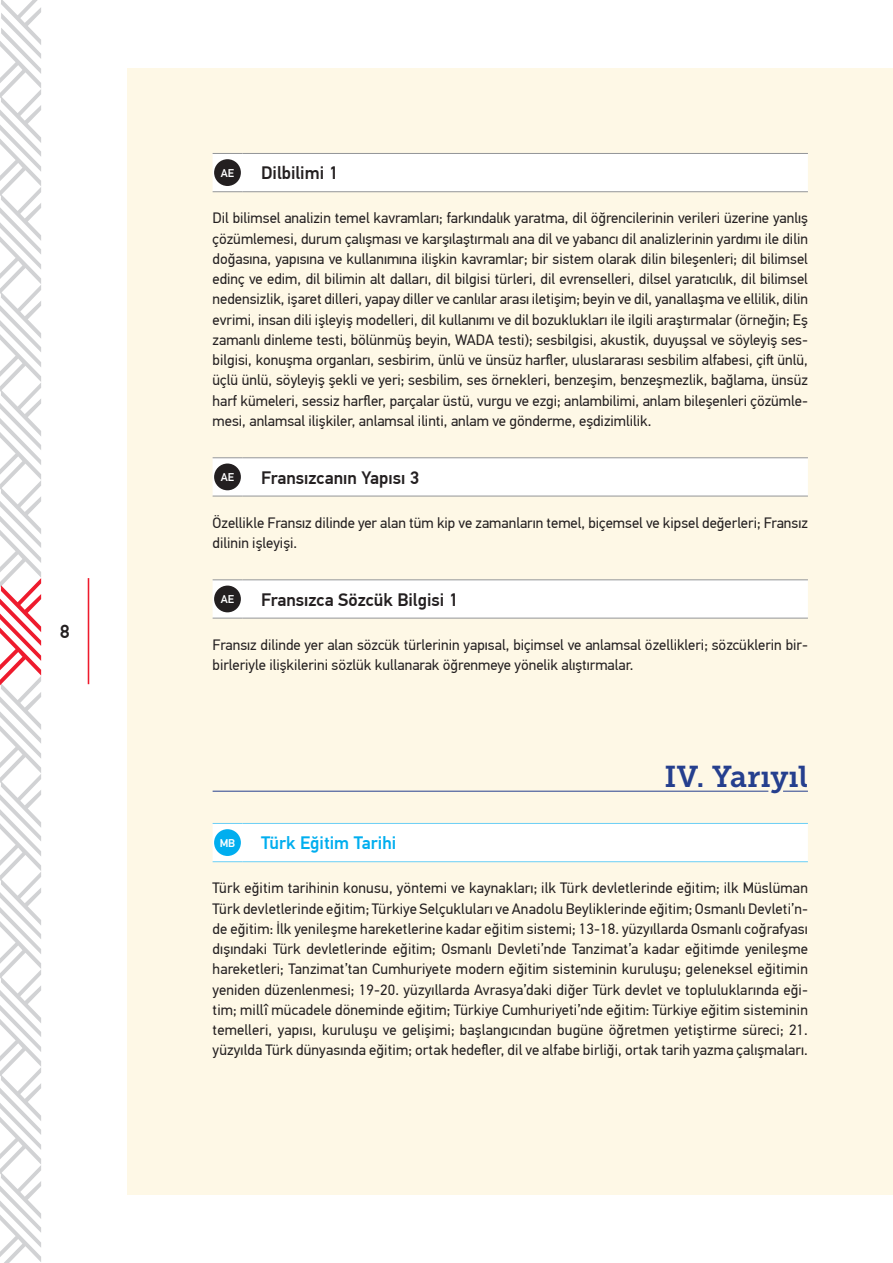
<style>
.page{position:relative;width:893px;height:1263px;background:#fff}
.page>*{position:absolute;margin:0;border:0;box-sizing:border-box;transform-origin:0 0}
.t1{font:30px "Museo Slab 700";color:#253f8e}
.t2{font:500 18.9px "PF Din Text Pro";color:#231f20}
.t3{font:500 18px "PF Din Text Pro";color:#231f20}
.t4{font:500 18px "PF Din Text Pro";color:#00aeef}
.t5{font:15px/20.2px "PF Din Text Pro";color:#231f20;text-align:justify}
.t6{font:500 11.25px "PF Din Text Pro";color:#fff}
</style>
<div class="page">
<div style="left:128px;top:68px;width:765px;height:1127px;background:#fef8e6"></div>
<hr style="left:88px;top:578px;width:1px;height:106px;background:#ee1b2d">
<svg style="left:0;top:0;width:41px;height:1263px"></svg>
<div style="left:213px;top:153px;width:595px;height:39px;background:#fff"></div>
<hr style="left:242px;top:191px;width:566px;height:1px;background:#939598">
<div style="left:214px;top:159px;width:27px;height:27px;background:#231f20;border-radius:50%"></div>
<svg style="left:213px;top:457px;width:595px;height:40px;background:#fafafa"></svg>
<hr style="left:242px;top:496px;width:566px;height:1px;background:#939598">
<div style="left:214px;top:463px;width:27px;height:27px;background:#231f20;border-radius:50%"></div>
<svg style="left:213px;top:579px;width:595px;height:40px;background:#fafafa"></svg>
<hr style="left:242px;top:618px;width:566px;height:1px;background:#939598">
<div style="left:214px;top:586px;width:27px;height:26px;background:#231f20;border-radius:50%"></div>
<hr style="left:213px;top:791px;width:555px;height:1px;background:#253f8e">
<svg style="left:783px;top:791px;width:25px;height:1px"></svg>
<div style="left:213px;top:823px;width:595px;height:39px;background:#fff"></div>
<hr style="left:242px;top:861px;width:566px;height:1px;background:#6bcff6">
<div style="left:214px;top:829px;width:27px;height:27px;background:#00aeef;border-radius:50%"></div>
<p class="t2" style="left:60px;top:620px;width:11px">8</p>
<p class="t6" style="left:221px;top:166px;width:15px">AE</p>
<p class="t3" style="left:261px;top:162px;width:79px">Dilbilimi 1</p>
<p class="t5" style="left:213px;top:208px;width:597px">Dil bilimsel analizin temel kavramları; farkındalık yaratma, dil öğrencilerinin verileri üzerine yanlış çözümlemesi, durum çalışması ve karşılaştırmalı ana dil ve yabancı dil analizlerinin yardımı ile dilin doğasına, yapısına ve kullanımına ilişkin kavramlar; bir sistem olarak dilin bileşenleri; dil bilimsel edinç ve edim, dil bilimin alt dalları, dil bilgisi türleri, dil evrenselleri, dilsel yaratıcılık, dil bilimsel nedensizlik, işaret dilleri, yapay diller ve canlılar arası iletişim; beyin ve dil, yanallaşma ve ellilik, dilin evrimi, insan dili işleyiş modelleri, dil kullanımı ve dil bozuklukları ile ilgili araştırmalar (örneğin; Eş zamanlı dinleme testi, bölünmüş beyin, WADA testi); sesbilgisi, akustik, duyuşsal ve söyleyiş ses&shy;bilgisi, konuşma organları, sesbirim, ünlü ve ünsüz harfler, uluslararası sesbilim alfabesi, çift ünlü, üçlü ünlü, söyleyiş şekli ve yeri; sesbilim, ses örnekleri, benzeşim, benzeşmezlik, bağlama, ünsüz harf kümeleri, sessiz harfler, parçalar üstü, vurgu ve ezgi; anlambilimi, anlam bileşenleri çözümle&shy;mesi, anlamsal ilişkiler, anlamsal ilinti, anlam ve gönderme, eşdizimlilik.</p>
<p class="t6" style="left:221px;top:470px;width:15px">AE</p>
<p class="t3" style="left:261px;top:467px;width:160px">Fransızcanın Yapısı 3</p>
<p class="t5" style="left:213px;top:512px;width:597px">Özellikle Fransız dilinde yer alan tüm kip ve zamanların temel, biçemsel ve kipsel değerleri; Fransız dilinin işleyişi.</p>
<p class="t6" style="left:221px;top:593px;width:15px">AE</p>
<p class="t3" style="left:261px;top:589px;width:199px">Fransızca Sözcük Bilgisi 1</p>
<p class="t5" style="left:213px;top:635px;width:597px">Fransız dilinde yer alan sözcük türlerinin yapısal, biçimsel ve anlamsal özellikleri; sözcüklerin bir&shy;birleriyle ilişkilerini sözlük kullanarak öğrenmeye yönelik alıştırmalar.</p>
<h1 class="t1" style="left:665px;top:759px;width:145px">IV. Yarıyıl</h1>
<p class="t6" style="left:220px;top:836px;width:17px">MB</p>
<p class="t4" style="left:261px;top:832px;width:137px">Türk Eğitim Tarihi</p>
<p class="t5" style="left:213px;top:878px;width:597px">Türk eğitim tarihinin konusu, yöntemi ve kaynakları; ilk Türk devletlerinde eğitim; ilk Müslüman Türk devletlerinde eğitim; Türkiye Selçukluları ve Anadolu Beyliklerinde eğitim; Osmanlı Devleti’n&shy;de eğitim: İlk yenileşme hareketlerine kadar eğitim sistemi; 13-18. yüzyıllarda Osmanlı coğrafyası dışındaki Türk devletlerinde eğitim; Osmanlı Devleti’nde Tanzimat’a kadar eğitimde yenileşme hareketleri; Tanzimat’tan Cumhuriyete modern eğitim sisteminin kuruluşu; geleneksel eğitimin yeniden düzenlenmesi; 19-20. yüzyıllarda Avrasya’daki diğer Türk devlet ve topluluklarında eği&shy;tim; millî mücadele döneminde eğitim; Türkiye Cumhuriyeti’nde eğitim: Türkiye eğitim sisteminin temelleri, yapısı, kuruluşu ve gelişimi; başlangıcından bugüne öğretmen yetiştirme süreci; 21. yüzyılda Türk dünyasında eğitim; ortak hedefler, dil ve alfabe birliği, ortak tarih yazma çalışmaları.</p>
</div>
